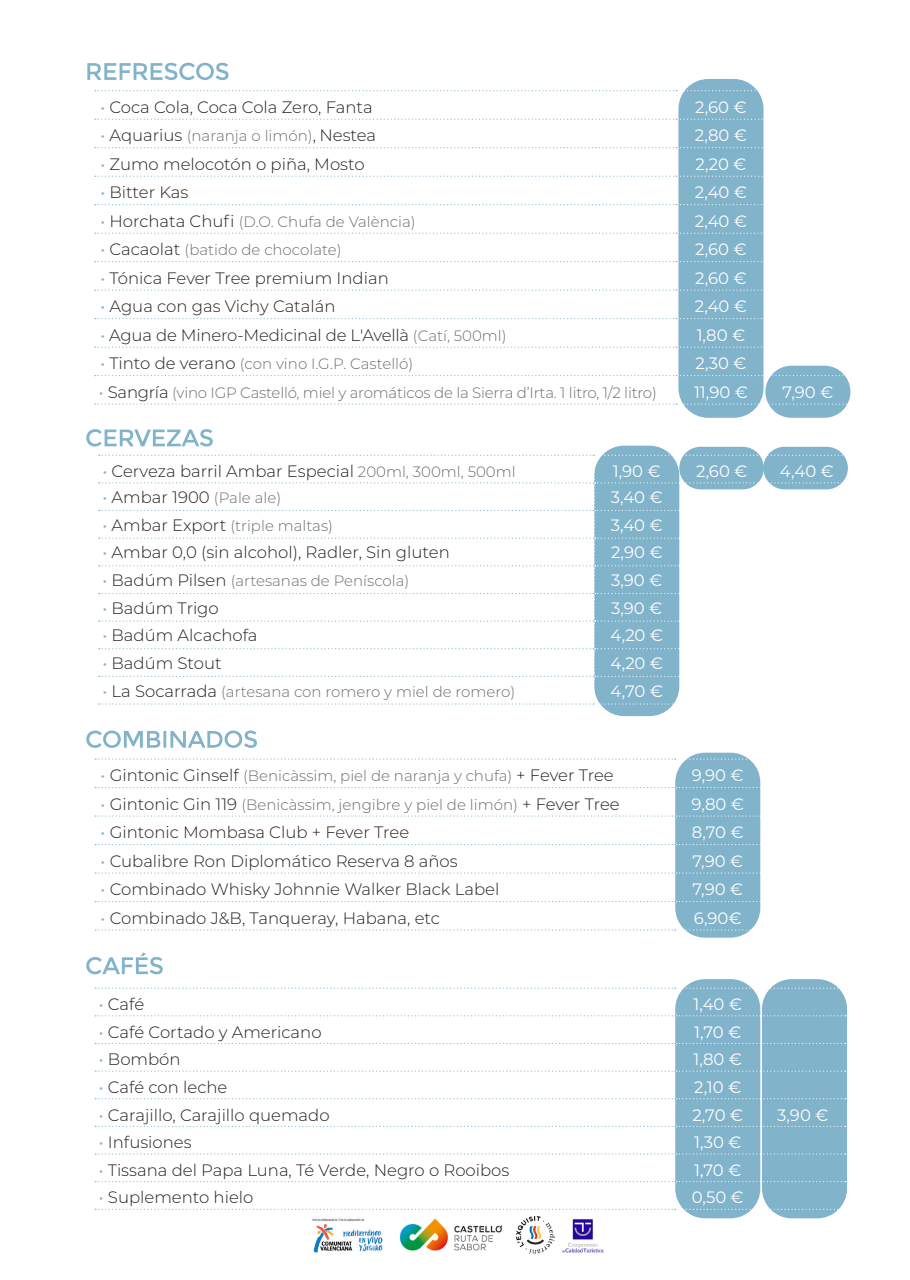
<style>
.page{position:relative;width:910px;height:1280px;background:#fff}
.page>*{position:absolute;margin:0;border:0;box-sizing:border-box;transform-origin:0 0}
._4445{font:300 16.5px "Montserrat";color:#231f20}
.BLANCO{font:16.5px "Montserrat";color:#fff}
._4445-2{font:16.5px "Montserrat";color:#fff}
._4445-3{font:300 15px "Montserrat";color:#6c6d70}
.s1{font-weight:400;color:#81b3cb}
.s2{font-size:15px;color:#6c6d70}
.s3{font-weight:400;font-size:16.5px;color:#81b3cb}
.s4{font-size:16.5px;color:#231f20}
</style>
<div class="page">
<div style="left:675px;top:753px;width:85px;height:185px;background:#81b3cb;border-radius:30px"></div>
<svg style="left:95px;top:758px;width:655px;height:2px"></svg>
<svg style="left:95px;top:787px;width:665px;height:1px"></svg>
<svg style="left:95px;top:815px;width:666px;height:2px"></svg>
<svg style="left:95px;top:844px;width:665px;height:1px"></svg>
<svg style="left:95px;top:872px;width:666px;height:2px"></svg>
<svg style="left:95px;top:901px;width:665px;height:1px"></svg>
<svg style="left:95px;top:929px;width:657px;height:1px"></svg>
<svg style="left:86px;top:730px;width:171px;height:18px"></svg>
<div style="left:675px;top:979px;width:85px;height:239px;background:#81b3cb;border-radius:30px"></div>
<div style="left:762px;top:979px;width:85px;height:239px;background:#81b3cb;border-radius:30px"></div>
<svg style="left:95px;top:988px;width:744px;height:1px"></svg>
<svg style="left:95px;top:1015px;width:751px;height:1px"></svg>
<svg style="left:95px;top:1043px;width:751px;height:1px"></svg>
<svg style="left:95px;top:1070px;width:751px;height:2px"></svg>
<svg style="left:95px;top:1098px;width:751px;height:1px"></svg>
<svg style="left:95px;top:1126px;width:751px;height:1px"></svg>
<svg style="left:95px;top:1153px;width:751px;height:1px"></svg>
<svg style="left:95px;top:1181px;width:751px;height:1px"></svg>
<svg style="left:95px;top:1209px;width:744px;height:1px"></svg>
<svg style="left:86px;top:952px;width:77px;height:22px"></svg>
<div style="left:765px;top:366px;width:85px;height:52px;background:#81b3cb;border-radius:26px"></div>
<div style="left:678px;top:79px;width:85px;height:339px;background:#81b3cb;border-radius:30px"></div>
<svg style="left:95px;top:90px;width:663px;height:1px"></svg>
<svg style="left:95px;top:119px;width:669px;height:1px"></svg>
<svg style="left:95px;top:147px;width:669px;height:1px"></svg>
<svg style="left:95px;top:176px;width:669px;height:1px"></svg>
<svg style="left:95px;top:204px;width:669px;height:1px"></svg>
<svg style="left:95px;top:233px;width:669px;height:1px"></svg>
<svg style="left:95px;top:261px;width:669px;height:1px"></svg>
<svg style="left:95px;top:290px;width:669px;height:1px"></svg>
<svg style="left:95px;top:318px;width:669px;height:1px"></svg>
<svg style="left:95px;top:347px;width:669px;height:1px"></svg>
<svg style="left:95px;top:375px;width:750px;height:1px"></svg>
<svg style="left:95px;top:404px;width:753px;height:1px"></svg>
<svg style="left:87px;top:63px;width:142px;height:17px"></svg>
<div style="left:679px;top:447px;width:85px;height:42px;background:#81b3cb;border-radius:21px"></div>
<div style="left:763px;top:447px;width:85px;height:42px;background:#81b3cb;border-radius:21px"></div>
<div style="left:594px;top:446px;width:85px;height:270px;background:#81b3cb;border-radius:30px"></div>
<svg style="left:99px;top:455px;width:749px;height:250px"></svg>
<svg style="left:86px;top:429px;width:127px;height:17px"></svg>
<img style="left:312px;top:1218px;width:71px;height:35px">
<img style="left:399px;top:1218px;width:104px;height:33px">
<img style="left:516px;top:1216px;width:88px;height:37px">
<p class="_4445" style="left:100px;top:96px;width:274px"><span class="s1">•</span> Coca Cola, Coca Cola Zero, Fanta</p>
<p class="BLANCO" style="left:695px;top:96px;width:53px">2,60 €</p>
<p class="_4445" style="left:100px;top:124px;width:277px"><span class="s1">•</span> Aquarius <span class="s2">(naranja o limón)</span>, Nestea</p>
<p class="BLANCO" style="left:695px;top:124px;width:54px">2,80 €</p>
<p class="_4445" style="left:100px;top:153px;width:266px"><span class="s1">•</span> Zumo melocotón o piña, Mosto</p>
<p class="BLANCO" style="left:695px;top:153px;width:52px">2,20 €</p>
<p class="_4445" style="left:100px;top:181px;width:89px"><span class="s1">•</span> Bitter Kas</p>
<p class="BLANCO" style="left:695px;top:181px;width:54px">2,40 €</p>
<p class="_4445-3" style="left:100px;top:211px;width:317px"><span class="s3">•</span> <span class="s4">Horchata Chufi</span> (D.O. Chufa de València)</p>
<p class="BLANCO" style="left:695px;top:210px;width:54px">2,40 €</p>
<p class="_4445-3" style="left:100px;top:240px;width:243px"><span class="s3">•</span> <span class="s4">Cacaolat</span> (batido de chocolate)</p>
<p class="BLANCO" style="left:695px;top:238px;width:53px">2,60 €</p>
<p class="_4445" style="left:100px;top:267px;width:290px"><span class="s1">•</span> Tónica Fever Tree premium Indian</p>
<p class="BLANCO" style="left:695px;top:267px;width:53px">2,60 €</p>
<p class="_4445" style="left:100px;top:295px;width:237px"><span class="s1">•</span> Agua con gas Vichy Catalán</p>
<p class="BLANCO" style="left:695px;top:295px;width:54px">2,40 €</p>
<p class="_4445" style="left:100px;top:324px;width:408px"><span class="s1">•</span> Agua de Minero-Medicinal de L'Avellà <span class="s2">(Catí, 500ml)</span></p>
<p class="BLANCO" style="left:697px;top:324px;width:50px">1,80 €</p>
<p class="_4445-3" style="left:100px;top:354px;width:314px"><span class="s3">•</span> <span class="s4">Tinto de verano</span> (con vino I.G.P. Castelló)</p>
<p class="BLANCO" style="left:695px;top:352px;width:52px">2,30 €</p>
<p class="_4445-3" style="left:99px;top:382px;width:560px"><span class="s3">•</span> <span class="s4">Sangría</span> (vino IGP Castelló, miel y aromáticos de la Sierra d’Irta. 1 litro, 1/2 litro)</p>
<p class="BLANCO" style="left:694px;top:381px;width:55px">11,90 €</p>
<p class="BLANCO" style="left:782px;top:381px;width:52px">7,90 €</p>
<p class="_4445" style="left:102px;top:460px;width:415px"><span class="s1">•</span> Cerveza barril Ambar Especial <span class="s2">200ml, 300ml, 500ml</span></p>
<p class="BLANCO" style="left:613px;top:460px;width:49px">1,90 €</p>
<p class="BLANCO" style="left:696px;top:460px;width:53px">2,60 €</p>
<p class="BLANCO" style="left:780px;top:460px;width:55px">4,40 €</p>
<p class="_4445" style="left:102px;top:486px;width:180px"><span class="s1">•</span> Ambar 1900 <span class="s2">(Pale ale)</span></p>
<p class="BLANCO" style="left:611px;top:486px;width:53px">3,40 €</p>
<p class="_4445-3" style="left:102px;top:515px;width:232px"><span class="s3">•</span> <span class="s4">Ambar Export</span> (triple maltas)</p>
<p class="BLANCO" style="left:611px;top:514px;width:53px">3,40 €</p>
<p class="_4445" style="left:102px;top:541px;width:349px"><span class="s1">•</span> Ambar 0,0 (sin alcohol), Radler, Sin gluten</p>
<p class="BLANCO" style="left:611px;top:541px;width:53px">2,90 €</p>
<p class="_4445-3" style="left:102px;top:570px;width:308px"><span class="s3">•</span> <span class="s4">Badúm Pilsen</span> (artesanas de Peníscola)</p>
<p class="BLANCO" style="left:611px;top:569px;width:53px">3,90 €</p>
<p class="_4445" style="left:102px;top:597px;width:118px"><span class="s1">•</span> Badúm Trigo</p>
<p class="BLANCO" style="left:611px;top:596px;width:53px">3,90 €</p>
<p class="_4445" style="left:102px;top:624px;width:157px"><span class="s1">•</span> Badúm Alcachofa</p>
<p class="BLANCO" style="left:610px;top:624px;width:54px">4,20 €</p>
<p class="_4445" style="left:102px;top:652px;width:121px"><span class="s1">•</span> Badúm Stout</p>
<p class="BLANCO" style="left:610px;top:652px;width:54px">4,20 €</p>
<p class="_4445-3" style="left:102px;top:681px;width:414px"><span class="s3">•</span> <span class="s4">La Socarrada</span> (artesana con romero y miel de romero)</p>
<p class="BLANCO" style="left:611px;top:679px;width:54px">4,70 €</p>
<p class="_4445-3" style="left:101px;top:766px;width:515px"><span class="s3">•</span> <span class="s4">Gintonic Ginself</span> (Benicàssim, piel de naranja y chufa) <span class="s4">+ Fever Tree</span></p>
<p class="_4445-2" style="left:692px;top:764px;width:53px">9,90 €</p>
<p class="_4445-3" style="left:101px;top:794px;width:521px"><span class="s3">•</span> <span class="s4">Gintonic Gin 119</span> (Benicàssim, jengibre y piel de limón) <span class="s4">+ Fever Tree</span></p>
<p class="_4445-2" style="left:691px;top:793px;width:54px">9,80 €</p>
<p class="_4445" style="left:101px;top:821px;width:310px"><span class="s1">•</span> Gintonic Mombasa Club + Fever Tree</p>
<p class="_4445-2" style="left:692px;top:821px;width:53px">8,70 €</p>
<p class="_4445" style="left:101px;top:850px;width:359px"><span class="s1">•</span> Cubalibre Ron Diplomático Reserva 8 años</p>
<p class="_4445-2" style="left:692px;top:850px;width:52px">7,90 €</p>
<p class="_4445" style="left:101px;top:878px;width:400px"><span class="s1">•</span> Combinado Whisky Johnnie Walker Black Label</p>
<p class="_4445-2" style="left:692px;top:878px;width:52px">7,90 €</p>
<p class="_4445" style="left:101px;top:907px;width:341px"><span class="s1">•</span> Combinado J&amp;B, Tanqueray, Habana, etc</p>
<p class="_4445-2" style="left:694px;top:906px;width:49px">6,90€</p>
<p class="_4445" style="left:99px;top:993px;width:47px"><span class="s1">•</span> Café</p>
<p class="BLANCO" style="left:693px;top:993px;width:50px">1,40 €</p>
<p class="_4445" style="left:99px;top:1020px;width:224px"><span class="s1">•</span> Café Cortado y Americano</p>
<p class="BLANCO" style="left:694px;top:1020px;width:49px">1,70 €</p>
<p class="_4445" style="left:99px;top:1048px;width:83px"><span class="s1">•</span> Bombón</p>
<p class="BLANCO" style="left:693px;top:1048px;width:50px">1,80 €</p>
<p class="_4445" style="left:99px;top:1076px;width:130px"><span class="s1">•</span> Café con leche</p>
<p class="BLANCO" style="left:694px;top:1076px;width:49px">2,10 €</p>
<p class="_4445" style="left:99px;top:1103px;width:232px"><span class="s1">•</span> Carajillo, Carajillo quemado</p>
<p class="BLANCO" style="left:692px;top:1103px;width:52px">2,70 €</p>
<p class="BLANCO" style="left:777px;top:1103px;width:53px">3,90 €</p>
<p class="_4445" style="left:99px;top:1131px;width:94px"><span class="s1">•</span> Infusiones</p>
<p class="BLANCO" style="left:694px;top:1131px;width:49px">1,30 €</p>
<p class="_4445" style="left:99px;top:1159px;width:412px"><span class="s1">•</span> Tissana del Papa Luna, Té Verde, Negro o Rooibos</p>
<p class="BLANCO" style="left:694px;top:1159px;width:49px">1,70 €</p>
<p class="_4445" style="left:99px;top:1186px;width:156px"><span class="s1">•</span> Suplemento hielo</p>
<p class="BLANCO" style="left:692px;top:1186px;width:54px">0,50 €</p>
</div>
